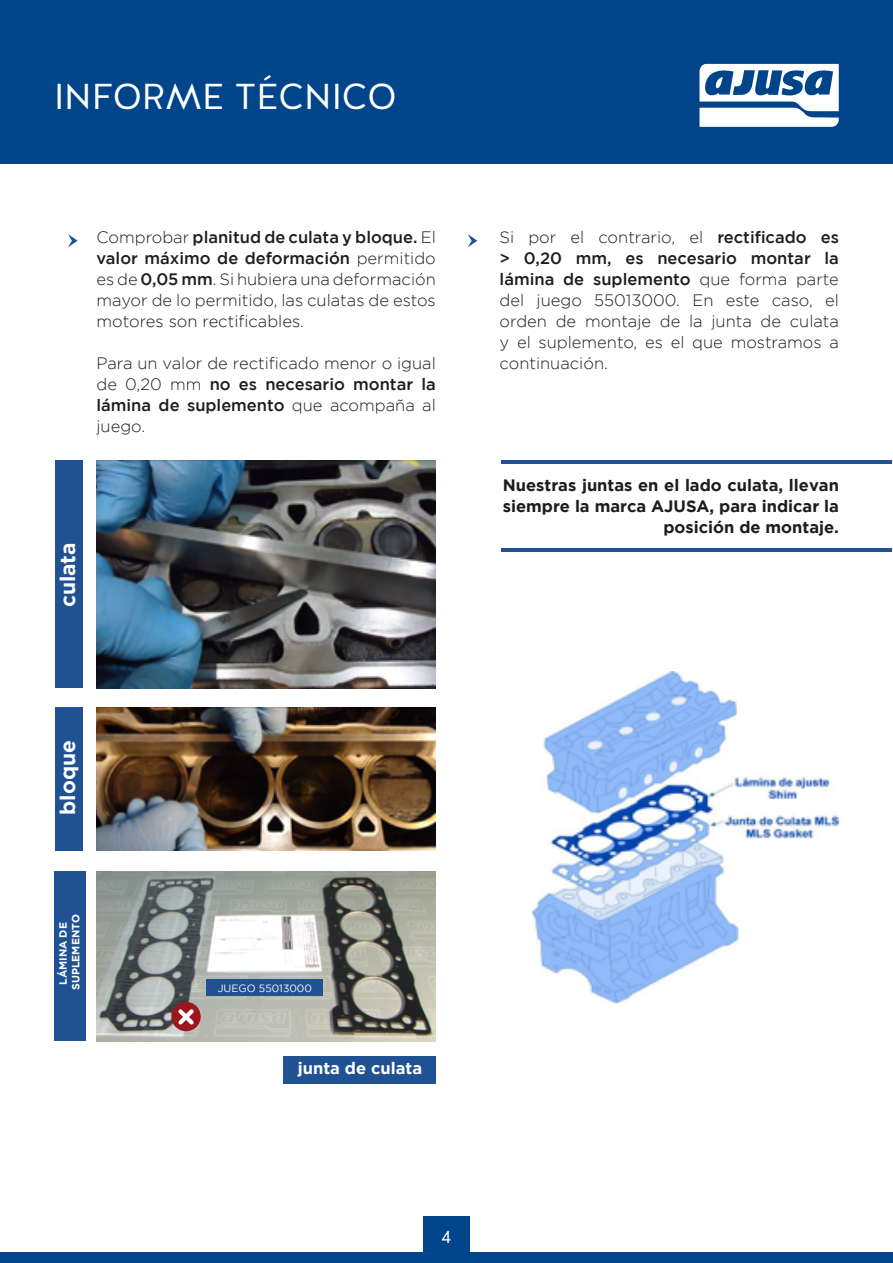
<style>
.page{position:relative;width:893px;height:1263px;background:#fff}
.page>*{position:absolute;margin:0;border:0;box-sizing:border-box;transform-origin:0 0}
.t1{font:36px "Halis GR";color:#fff}
.t2{font:700 21px "Gotham";color:#fff}
.t3{font:18px "Halis GR";color:#fff}
.t4{font:300 16.5px/21px "Gotham";color:#1d1d1b;text-align:justify}
.t5{font:700 16.5px/21px "Gotham";color:#1d1d1b;text-align:right}
.t6{font:700 16.5px "Gotham";color:#fff}
.t7{font:700 10.5px/12.6px "Gotham";color:#fff;text-align:center}
.t8{font:10.5px "Gotham";color:#fff}
.s1{font-weight:500}
</style>
<div class="page">
<div style="left:0;top:0;width:893px;height:163px;background:#004489"></div>
<svg style="left:699px;top:64px;width:140px;height:63px"></svg>
<div style="left:0;top:1252px;width:893px;height:11px;background:#004489"></div>
<div style="left:423px;top:1216px;width:47px;height:46px;background:#004489"></div>
<svg style="left:68px;top:234px;width:10px;height:13px"></svg>
<svg style="left:468px;top:234px;width:9px;height:13px"></svg>
<img style="left:97px;top:460px;width:339px;height:229px">
<img style="left:97px;top:707px;width:339px;height:143px">
<div style="left:55px;top:460px;width:28px;height:228px;background:#205193"></div>
<div style="left:55px;top:707px;width:28px;height:143px;background:#205193"></div>
<div style="left:283px;top:1056px;width:153px;height:28px;background:#205193"></div>
<div style="left:54px;top:872px;width:31px;height:169px;background:#205193"></div>
<img style="left:97px;top:871px;width:339px;height:171px">
<div style="left:171px;top:1002px;width:30px;height:29px;background:#9c171c;border-radius:50%"></div>
<svg style="left:178px;top:1009px;width:16px;height:16px"></svg>
<div style="left:207px;top:979px;width:116px;height:17px;background:#205193"></div>
<hr style="left:502px;top:461px;width:390px;height:3px;background:#205193">
<hr style="left:502px;top:548px;width:390px;height:3px;background:#205193">
<img style="left:533px;top:672px;width:309px;height:331px">
<h1 class="t1" style="left:54px;top:73px;width:344px">INFORME TÉCNICO</h1>
<p class="t4" style="left:97px;top:226px;width:341px">Comprobar <span class="s1">planitud de culata y bloque.</span> El <span class="s1">valor máximo de deformación</span> permitido es de <span class="s1">0,05 mm</span>. Si hubiera una deformación mayor de lo permitido, las culatas de estos motores son rectificables.</p>
<p class="t4" style="left:97px;top:352px;width:341px">Para un valor de rectificado menor o igual de 0,20 mm <span class="s1">no es necesario montar la lámina de suplemento</span> que acompaña al juego.</p>
<p class="t2" style="left:56px;top:607px;width:66px;rotate:-90deg">culata</p>
<p class="t2" style="left:56px;top:815px;width:76px;rotate:-90deg">bloque</p>
<p class="t7" style="left:56px;top:990px;width:77px;rotate:-90deg">LÁMINA DE<br>SUPLEMENTO</p>
<p class="t8" style="left:218px;top:982px;width:96px">JUEGO 55013000</p>
<p class="t6" style="left:298px;top:1059px;width:126px">junta de culata</p>
<p class="t4" style="left:500px;top:226px;width:341px">Si por el contrario, el <span class="s1">rectificado es &gt; 0,20 mm, es necesario montar la lámina de suplemento</span> que forma parte del juego 55013000. En este caso, el orden de montaje de la junta de culata y el suplemento, es el que mostramos a continuación.</p>
<p class="t5" style="left:503px;top:474px;width:338px">Nuestras juntas en el lado culata, llevan siempre la marca AJUSA, para indicar la posición de montaje.</p>
<p class="t3" style="left:442px;top:1225px;width:11px">4</p>
</div>
